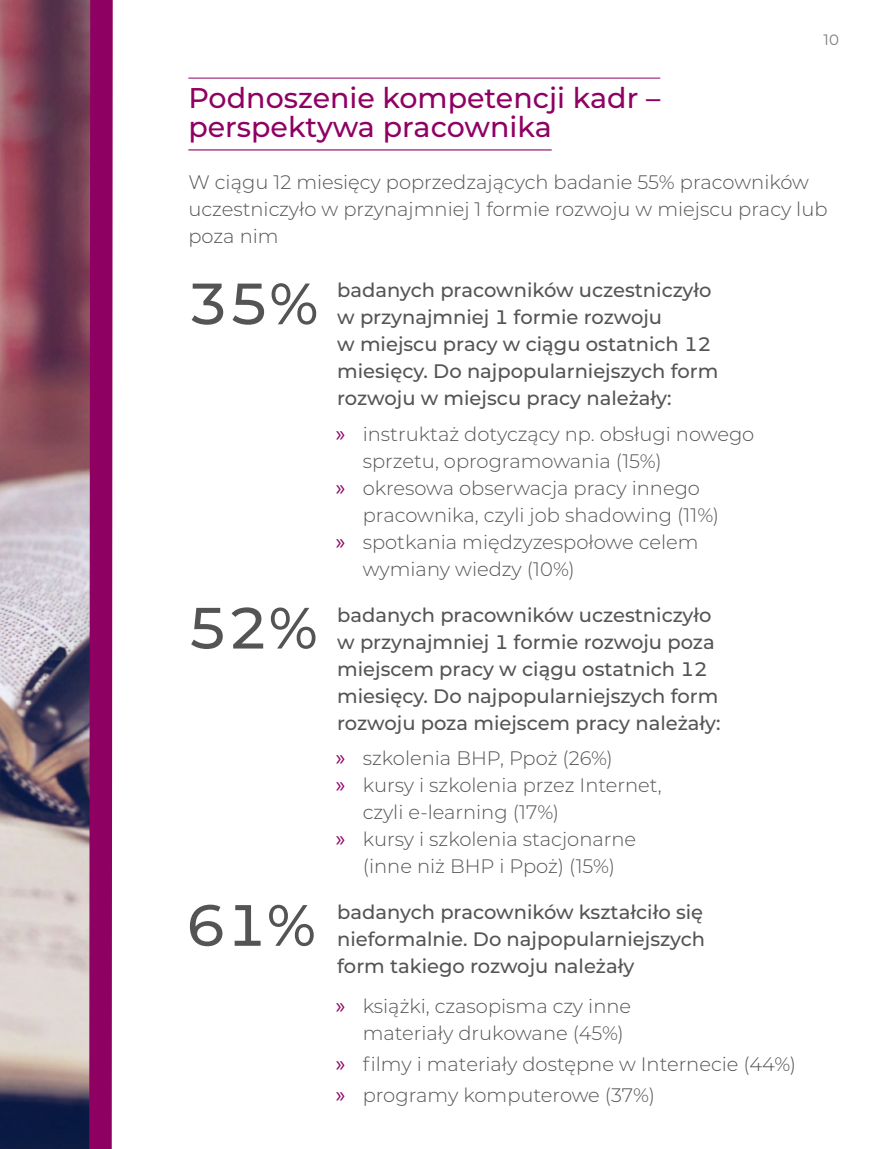
<style>
.page{position:relative;width:893px;height:1149px;background:#fff}
.page>*{position:absolute;margin:0;border:0;box-sizing:border-box;transform-origin:0 0}
.t1{font:500 58.05px "Montserrat";color:#555454}
.t2{font:500 28.5px/28.5px "Montserrat";color:#8f0063}
.t3{font:300 19.5px/27px "Montserrat";color:#555454}
.t4{font:500 19.5px/27px "Montserrat";color:#555454}
.t5{font:15px "Montserrat";color:#7c7c7b}
.s1{font-family:"Myriad Pro";font-weight:400;font-size:22.5px;color:#8f0063}
</style>
<div class="page">
<img style="left:0;top:0;width:78px;height:1148px">
<svg style="left:78px;top:0;width:35px;height:1148px;background:#8f3270"></svg>
<hr style="left:188px;top:78px;width:472px;height:1px;background:#8f0063">
<hr style="left:188px;top:149px;width:364px;height:1px;background:#8f0063">
<p class="t5" style="left:824px;top:29px;width:17px">10</p>
<h2 class="t2" style="left:188px;top:82px;width:473px">Podnoszenie kompetencji kadr – perspektywa pracownika</h2>
<p class="t3" style="left:188px;top:168px;width:641px">W ciągu 12 miesięcy poprzedzających badanie 55% pracowników uczestniczyło w przynajmniej 1 formie rozwoju w miejscu pracy lub poza nim</p>
<h1 class="t1" style="left:188px;top:263px;width:132px">35%</h1>
<p class="t4" style="left:337px;top:276px;width:383px">badanych pracowników uczestniczyło w przynajmniej 1 formie rozwoju<br>w miejscu pracy w ciągu ostatnich 12 miesięcy. Do najpopularniejszych form rozwoju w miejscu pracy należały:</p>
<p class="t3" style="left:336px;top:419px;width:420px"><span class="s1">»</span> instruktaż dotyczący np. obsługi nowego</p>
<p class="t3" style="left:363px;top:446px;width:300px">sprzetu, oprogramowania (15%)</p>
<p class="t3" style="left:336px;top:473px;width:366px"><span class="s1">»</span> okresowa obserwacja pracy innego</p>
<p class="t3" style="left:363px;top:500px;width:358px">pracownika, czyli job shadowing (11%)</p>
<p class="t3" style="left:336px;top:527px;width:364px"><span class="s1">»</span> spotkania międzyzespołowe celem</p>
<p class="t3" style="left:363px;top:554px;width:214px">wymiany wiedzy (10%)</p>
<h1 class="t1" style="left:187px;top:587px;width:132px">52%</h1>
<p class="t4" style="left:337px;top:600px;width:385px">badanych pracowników uczestniczyło w przynajmniej 1 formie rozwoju poza miejscem pracy w ciągu ostatnich 12 miesięcy. Do najpopularniejszych form rozwoju poza miejscem pracy należały:</p>
<p class="t3" style="left:336px;top:743px;width:279px"><span class="s1">»</span> szkolenia BHP, Ppoż (26%)</p>
<p class="t3" style="left:336px;top:770px;width:327px"><span class="s1">»</span> kursy i szkolenia przez Internet,</p>
<p class="t3" style="left:363px;top:797px;width:198px">czyli e-learning (17%)</p>
<p class="t3" style="left:336px;top:824px;width:302px"><span class="s1">»</span> kursy i szkolenia stacjonarne</p>
<p class="t3" style="left:363px;top:851px;width:254px">(inne niż BHP i Ppoż) (15%)</p>
<h1 class="t1" style="left:186px;top:884px;width:132px">61%</h1>
<p class="t4" style="left:337px;top:897px;width:369px;text-align:justify">badanych pracowników kształciło się nieformalnie. Do najpopularniejszych form takiego rozwoju należały</p>
<p class="t3" style="left:363px;top:991px;width:270px;text-indent:-27px"><span class="s1">»</span> książki, czasopisma czy inne materiały drukowane (45%)</p>
<p class="t3" style="left:336px;top:1047px;width:462px;line-height:31.2px"><span class="s1">»</span> filmy i materiały dostępne w Internecie (44%) <span class="s1">»</span> programy komputerowe (37%)</p>
</div>
